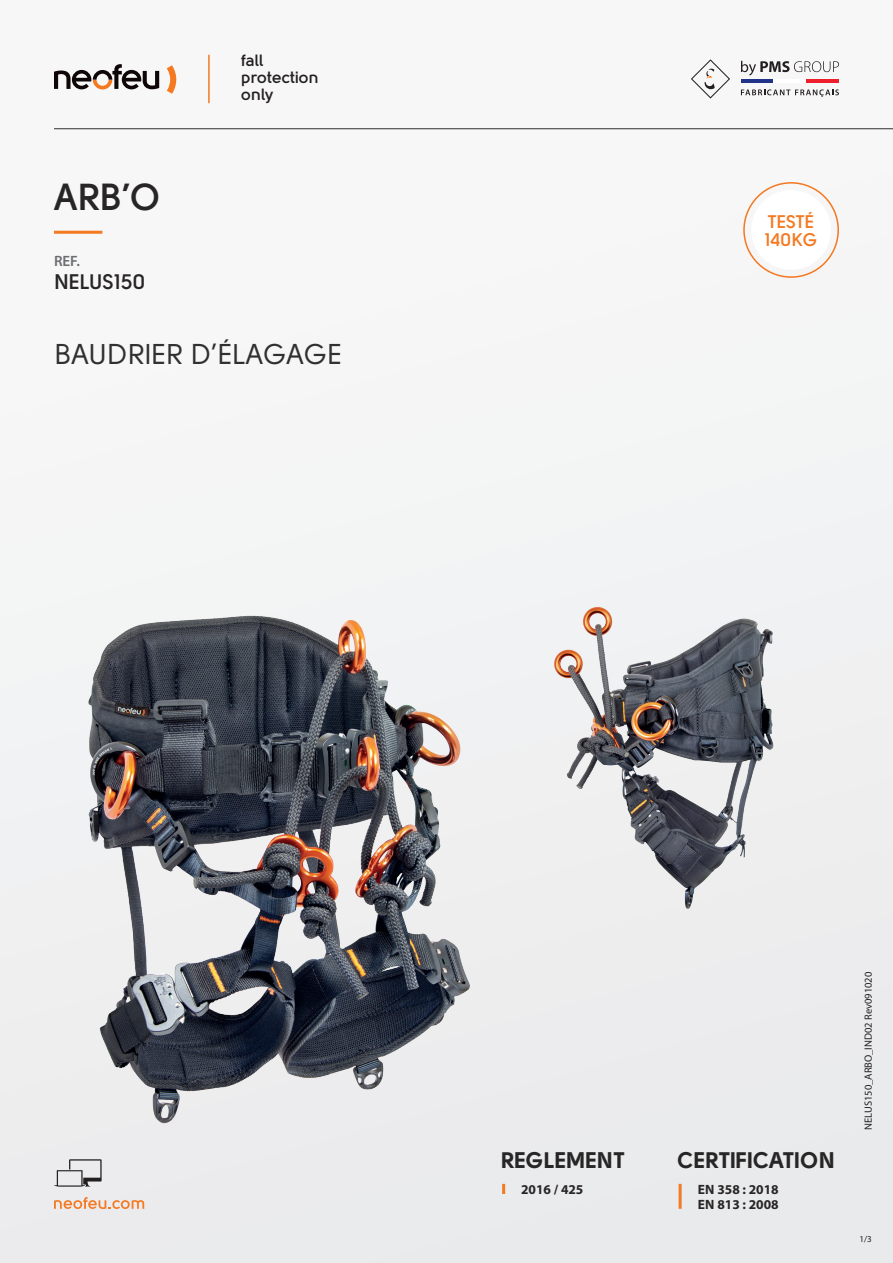
<style>
.page{position:relative;width:893px;height:1263px;background:#f4f5f5}
.page>*{position:absolute;margin:0;border:0;box-sizing:border-box;transform-origin:0 0}
.t1{font:700 37.5px "Solomon";color:#282526}
.t2{font:28.5px "Solomon";color:#312f30}
.t3{font:900 22.5px "Solomon";color:#282526}
.t4{font:700 21px "Solomon";color:#282526}
.t5{font:700 18.15px "Solomon";color:#f47921}
.t6{font:700 16.35px/17px "Solomon";color:#231f20}
.t7{font:600 15px "Myriad Pro";color:#6c6d70}
.t8{font:700 13.5px "Myriad Pro";color:#282526}
.t9{font:10.5px "Myriad Pro";color:#231f20}
.t10{font:9px "Myriad Pro";color:#231f20}
</style>
<div class="page">
<svg style="left:167px;top:65px;width:9px;height:29px"></svg>
<svg style="left:54px;top:64px;width:105px;height:25px"></svg>
<hr style="left:208px;top:55px;width:2px;height:48px;background:#f47921">
<hr style="left:54px;top:128px;width:839px;height:1px;background:#312f30">
<hr style="left:54px;top:231px;width:48px;height:3px;background:#f47921">
<img style="left:88px;top:615px;width:382px;height:509px">
<svg style="left:54px;top:1159px;width:48px;height:27px"></svg>
<svg style="left:54px;top:1197px;width:90px;height:12px"></svg>
<div style="left:743px;top:182px;width:96px;height:96px;border:2px solid #f47921;border-radius:50%"></div>
<div style="left:751px;top:190px;width:80px;height:80px;background:#fff;border-radius:50%"></div>
<svg style="left:502px;top:1184px;width:3px;height:10px"></svg>
<hr style="left:679px;top:1184px;width:3px;height:25px;background:#f47921">
<img style="left:554px;top:607px;width:220px;height:302px">
<svg style="left:691px;top:59px;width:39px;height:40px"></svg>
<svg style="left:741px;top:61px;width:98px;height:14px"></svg>
<svg style="left:741px;top:89px;width:98px;height:8px"></svg>
<hr style="left:741px;top:80px;width:33px;height:3px;background:#203289">
<hr style="left:774px;top:80px;width:32px;height:3px;background:#fff">
<hr style="left:806px;top:80px;width:33px;height:3px;background:#ee1f2d">
<p class="t1" style="left:54px;top:175px;width:108px">ARB’O</p>
<p class="t7" style="left:54px;top:252px;width:28px">REF.</p>
<p class="t4" style="left:54px;top:269px;width:93px">NELUS150</p>
<p class="t6" style="left:241px;top:52px;width:79px">fall protection only</p>
<p class="t2" style="left:54px;top:339px;width:289px">BAUDRIER D’ÉLAGAGE</p>
<p class="t5" style="left:768px;top:211px;width:47px">TESTÉ</p>
<p class="t5" style="left:765px;top:230px;width:54px">140KG</p>
<p class="t3" style="left:501px;top:1147px;width:125px">REGLEMENT</p>
<p class="t8" style="left:521px;top:1180px;width:64px">2016 / 425</p>
<p class="t3" style="left:677px;top:1147px;width:160px">CERTIFICATION</p>
<p class="t8" style="left:698px;top:1180px;width:83px">EN 358 : 2018</p>
<p class="t8" style="left:698px;top:1195px;width:83px">EN 813 : 2008</p>
<p class="t9" style="left:862px;top:1130px;width:160px;rotate:-90deg">NELUS150_ARBO_IND02 Rev091020</p>
<p class="t10" style="left:859px;top:1233px;width:14px">1/3</p>
</div>
